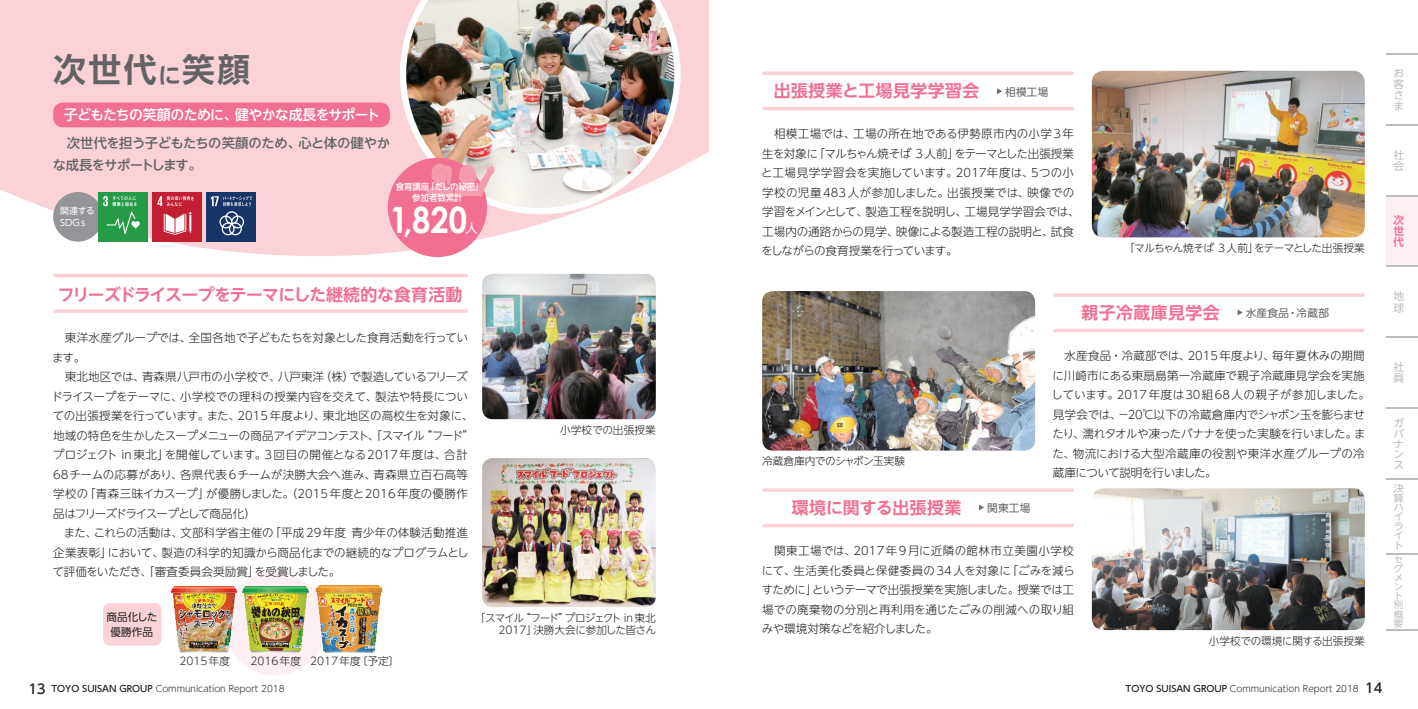
<style>
.page{position:relative;width:1418px;height:709px;background:#fff}
.page>*{position:absolute;margin:0;border:0;box-sizing:border-box;transform-origin:0 0}
.t1{font:700 36.38px "Century Gothic";color:#fff;scale:.9 1}
.t2{font:700 32.75px "UD Shin Go NT Pro De";color:#636366}
.t3{font:700 16.88px "UD Shin Go NT Pro De";letter-spacing:-.035em;color:#f17091}
.t4{font:700 16.88px "UD Shin Go NT Pro De";letter-spacing:.03em;color:#f17091}
.t5{font:700 16.88px "UD Shin Go NT Pro De";color:#f17091}
.t6{font:500 14.12px "UD Shin Go NT Pro";letter-spacing:-.045em;color:#fff}
.t7{font:500 13.25px/22.1px "UD Shin Go NT Pro";letter-spacing:-.04em;color:#636366}
.t8{font:12.5px "UD Shin Go NT Pro";color:#fff}
.t9{font:300 11.5px/19.5px "UD Shin Go NT Pro";color:#231f20}
.t10{font:300 11.5px/19.5px "UD Shin Go NT Pro";letter-spacing:-.025em;color:#231f20}
.t11{font:300 10.62px "UD Shin Go NT Pro";letter-spacing:-.01em;color:#231f20}
.t12{font:300 10.62px "UD Shin Go NT Pro";letter-spacing:-.06em;color:#231f20}
.t13{font:300 10.62px "UD Shin Go NT Pro";letter-spacing:-.105em;color:#231f20}
.t14{font:10.62px "UD Shin Go NT Pro";letter-spacing:.025em;color:#636366}
.t15{font:10.62px/10.2px "UD Shin Go NT Pro";color:#bcbdc0}
.t16{font:300 10.62px "UD Shin Go NT Pro";letter-spacing:-.035em;color:#231f20}
.t17{font:300 10.62px "UD Shin Go NT Pro";letter-spacing:.01em;color:#231f20}
.t18{font:10.62px/14.1px "UD Shin Go NT Pro";color:#231f20;text-align:center}
.t19{font:700 10.62px/11.1px "UD Shin Go NT Pro De";color:#f17091;text-align:justify}
.t20{font:9.88px/9.4px "UD Shin Go NT Pro";color:#bcbdc0;text-align:justify;scale:1.08 1}
.t21{font:9.12px/9.2px "UD Shin Go NT Pro";color:#bcbdc0;scale:1.05 1}
.t22{font:300 8.88px "UD Shin Go NT Pro";color:#231f20}
.t23{font:500 8.88px/11.5px "UD Shin Go NT Pro";color:#fff;text-align:center;scale:.95 1}
.t24{font:8.88px/11.5px "UD Shin Go NT Pro";letter-spacing:-.015em;color:#fff}
.s1{font-size:23px}
.s2{font-weight:500;font-size:13.25px}
.s3{font-weight:500}
</style>
<div class="page">
<svg style="left:0;top:0;width:709px;height:256px;fill:#fad2d8"></svg>
<div style="left:1386px;top:195px;width:31px;height:71px;background:#fdeff1"></div>
<svg style="left:1386px;top:53px;width:31px;height:1px"></svg>
<svg style="left:1386px;top:195px;width:31px;height:1px"></svg>
<svg style="left:1386px;top:337px;width:31px;height:1px"></svg>
<svg style="left:1386px;top:478px;width:31px;height:2px"></svg>
<svg style="left:1386px;top:124px;width:31px;height:1px"></svg>
<svg style="left:1386px;top:266px;width:31px;height:1px"></svg>
<svg style="left:1386px;top:407px;width:31px;height:2px"></svg>
<svg style="left:1386px;top:553px;width:31px;height:1px"></svg>
<svg style="left:1386px;top:629px;width:31px;height:1px"></svg>
<div style="left:224px;top:572px;width:103px;height:103px;background:#fdeff1;border-radius:50%"></div>
<img style="left:482px;top:458px;width:174px;height:149px">
<img style="left:482px;top:274px;width:174px;height:145px">
<hr style="left:55px;top:274px;width:411px;height:3px;background:#fad2d8">
<div style="left:53px;top:102px;width:337px;height:25px;background:#f17091;border-radius:10px"></div>
<hr style="left:55px;top:309px;width:411px;height:4px;background:#fad2d8">
<img style="left:400px;top:0;width:280px;height:214px">
<div style="left:53px;top:192px;width:50px;height:50px;background:#939598;border-radius:50%"></div>
<div style="left:388px;top:158px;width:99px;height:99px;background:#f17091;border-radius:50%"></div>
<svg style="left:425px;top:164px;width:70px;height:32px"></svg>
<img style="left:1091px;top:71px;width:273px;height:166px">
<img style="left:1091px;top:488px;width:273px;height:142px">
<img style="left:762px;top:291px;width:273px;height:159px">
<img style="left:242px;top:583px;width:67px;height:70px">
<img style="left:171px;top:586px;width:66px;height:68px">
<svg style="left:764px;top:71px;width:308px;height:4px"></svg>
<svg style="left:1054px;top:293px;width:308px;height:4px"></svg>
<hr style="left:764px;top:488px;width:308px;height:4px;background:#fad2d8">
<hr style="left:764px;top:107px;width:308px;height:3px;background:#fad2d8">
<hr style="left:1054px;top:329px;width:308px;height:3px;background:#fad2d8">
<hr style="left:764px;top:524px;width:308px;height:3px;background:#fad2d8">
<svg style="left:997px;top:88px;width:5px;height:6px"></svg>
<svg style="left:979px;top:504px;width:5px;height:6px"></svg>
<svg style="left:1237px;top:309px;width:5px;height:6px"></svg>
<div style="left:103px;top:603px;width:59px;height:42px;background:#fad2d8;border-radius:7px"></div>
<img style="left:315px;top:585px;width:67px;height:67px">
<div style="left:152px;top:192px;width:50px;height:49px;background:#c21f32"></div>
<svg style="left:164px;top:212px;width:27px;height:23px"></svg>
<svg style="left:157px;top:196px;width:37px;height:10px"></svg>
<div style="left:98px;top:192px;width:50px;height:49px;background:#269b47"></div>
<svg style="left:107px;top:212px;width:33px;height:22px"></svg>
<svg style="left:103px;top:196px;width:34px;height:10px"></svg>
<div style="left:207px;top:192px;width:49px;height:50px;background:#183567"></div>
<svg style="left:211px;top:196px;width:41px;height:39px"></svg>
<p class="t2" style="left:53px;top:43px;width:198px">次世代<span class="s1">に</span>笑顔</p>
<p class="t6" style="left:64px;top:103px;width:318px">子どもたちの笑顔のために、健やかな成長をサポート</p>
<p class="t7" style="left:53px;top:131px;width:339px">　次世代を担う子どもたちの笑顔のため、心と体の健やかな成長をサポートします。</p>
<p class="t24" style="left:60px;top:205px;width:36px">関連する<br>SDGｓ</p>
<p class="t23" style="left:395px;top:180px;width:94px">食育講座「だしの秘密」参加者数累計</p>
<p class="t1" style="left:390px;top:192px;width:88px">1,820</p>
<p class="t8" style="left:465px;top:218px;width:14px">人</p>
<p class="t4" style="left:774px;top:77px;width:207px">出張授業と工場見学学習会</p>
<p class="t14" style="left:1005px;top:83px;width:45px">相模工場</p>
<p class="t9" style="left:761px;top:124px;width:320px">　相模工場では、工場の所在地である伊勢原市内の小学3年生を対象に「マルちゃん焼そば 3 人前」をテーマとした出張授業と工場見学学習会を実施しています。２０１７年度は、５つの小学校の児童483人が参加しました。出張授業では、映像での学習をメインとして、製造工程を説明し、工場見学学習会では、工場内の通路からの見学、映像による製造工程の説明と、試食をしながらの食育授業を行っています。</p>
<p class="t12" style="left:1124px;top:239px;width:242px">「マルちゃん焼そば 3 人前」をテーマとした出張授業</p>
<p class="t15" style="left:1393px;top:67px;width:12px;line-height:10.9px;text-align:justify">お客さま</p>
<p class="t15" style="left:1393px;top:149px;width:12px;line-height:11.1px">社会</p>
<p class="t19" style="left:1393px;top:214px;width:12px">次世代</p>
<p class="t3" style="left:58px;top:280px;width:406px">フリーズドライスープをテーマにした継続的な食育活動</p>
<p class="t10" style="left:52px;top:328px;width:417px">　東洋水産グループでは、全国各地で子どもたちを対象とした食育活動を行っています。</p>
<p class="t9" style="left:51px;top:367px;width:424px">　東北地区では、青森県八戸市の小学校で、八戸東洋（株）で製造しているフリーズドライスープをテーマに、小学校での理科の授業内容を交えて、製法や特長についての出張授業を行っています。また、2015 年度より、東北地区の高校生を対象に、地域の特色を生かしたスープメニューの商品アイデアコンテスト、「スマイル“フード”プロジェクト in東北」を開催しています。3回目の開催となる2017年度は、合計68チームの応募があり、各県代表6チームが決勝大会へ進み、青森県立百石高等学校の「青森三昧イカスープ」が優勝しました。（2015年度と2016年度の優勝作品はフリーズドライスープとして商品化）</p>
<p class="t9" style="left:53px;top:523px;width:417px;text-align:justify">　また、これらの活動は、文部科学省主催の「平成29年度青少年の体験活動推進企業表彰」において、製造の科学的知識から商品化までの継続的なプログラムとして評価をいただき、「審査委員会奨励賞」を受賞しました。</p>
<p class="t18" style="left:106px;top:610px;width:53px">商品化した優勝作品</p>
<p class="t11" style="left:179px;top:652px;width:52px">2015年度</p>
<p class="t11" style="left:250px;top:652px;width:52px">2016年度</p>
<p class="t11" style="left:310px;top:652px;width:91px">2017年度〔予定〕</p>
<p class="t17" style="left:560px;top:421px;width:97px">小学校での出張授業</p>
<p class="t13" style="left:475px;top:609px;width:182px">「スマイル“フード”プロジェクト in 東北</p>
<p class="t11" style="left:498px;top:621px;width:159px">2017」決勝大会に参加した皆さん</p>
<p class="t16" style="left:762px;top:452px;width:144px">冷蔵倉庫内でのシャボン玉実験</p>
<p class="t5" style="left:792px;top:494px;width:171px">環境に関する出張授業</p>
<p class="t14" style="left:987px;top:499px;width:45px">関東工場</p>
<p class="t4" style="left:1081px;top:299px;width:140px">親子冷蔵庫見学会</p>
<p class="t14" style="left:1245px;top:304px;width:85px">水産食品・冷蔵部</p>
<p class="t9" style="left:1051px;top:346px;width:320px">　水産食品・冷蔵部では、2015年度より、毎年夏休みの期間に川崎市にある東扇島第一冷蔵庫で親子冷蔵庫見学会を実施しています。2017年度は30組68人の親子が参加しました。見学会では、－２０℃以下の冷蔵倉庫内でシャボン玉を膨らませたり、濡れタオルや凍ったバナナを使った実験を行いました。また、物流における大型冷蔵庫の役割や東洋水産グループの冷蔵庫について説明を行いました。</p>
<p class="t9" style="left:761px;top:540px;width:314px;text-align:justify">　関東工場では、2017年9月に近隣の館林市立美園小学校にて、生活美化委員と保健委員の34人を対象に「ごみを減らすために」というテーマで出張授業を実施しました。授業では工場での廃棄物の分別と再利用を通じたごみの削減への取り組みや環境対策などを紹介しました。</p>
<p class="t11" style="left:1208px;top:632px;width:157px">小学校での環境に関する出張授業</p>
<p class="t22" style="left:28px;top:681px;width:258px"><span class="s2">13</span> <span class="s3">TOYO SUISAN GROUP</span> Communication Report 2018</p>
<p class="t22" style="left:1125px;top:681px;width:258px"><span class="s3">TOYO SUISAN GROUP</span> Communication Report 2018 <span class="s2">14</span></p>
<p class="t15" style="left:1393px;top:290px;width:12px;line-height:11.1px">地球</p>
<p class="t15" style="left:1393px;top:361px;width:12px;line-height:11.1px">社員</p>
<p class="t15" style="left:1393px;top:418px;width:12px;text-align:justify">ガバナンス</p>
<p class="t20" style="left:1393px;top:483px;width:11px">決算ハイライト</p>
<p class="t21" style="left:1393px;top:554px;width:11px">セグメント別概要</p>
</div>
